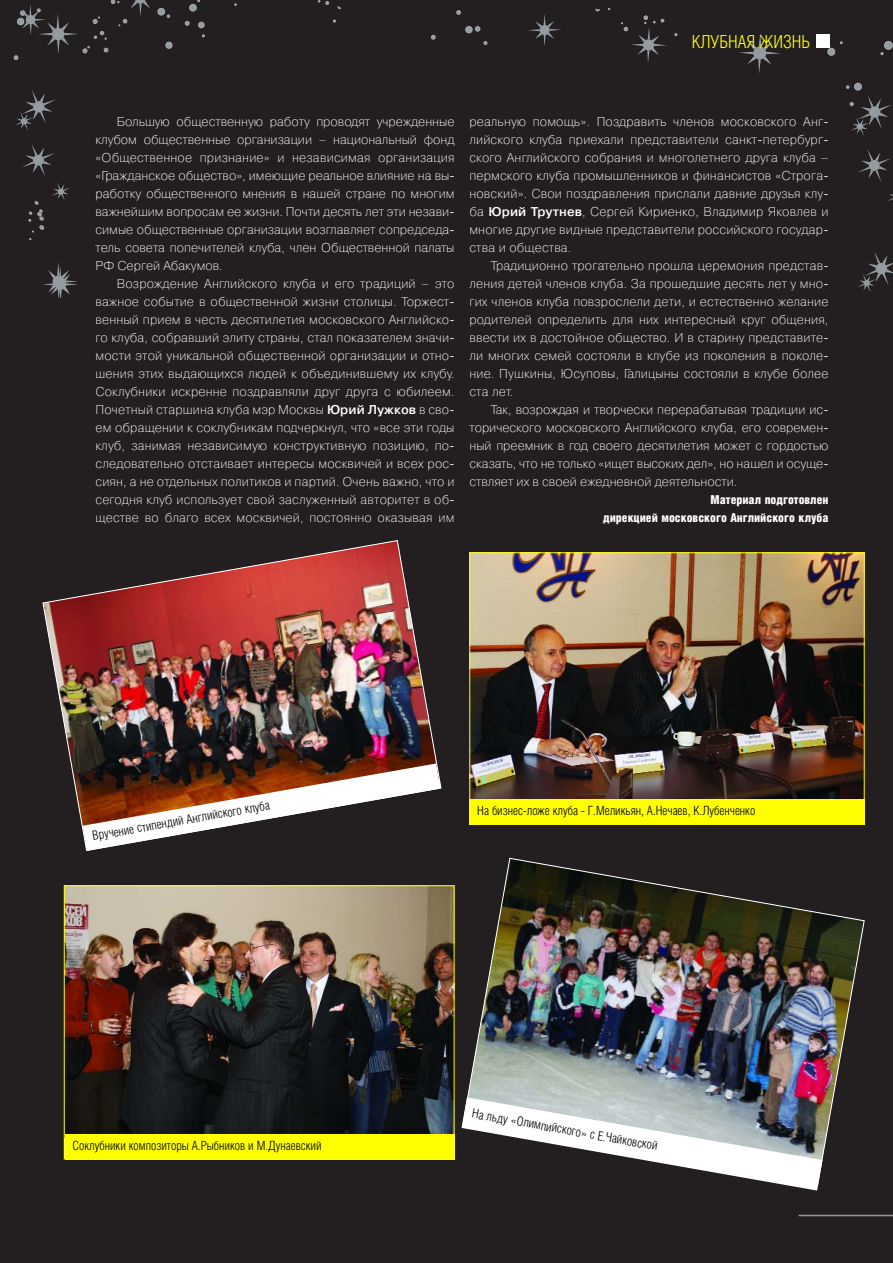
<style>
.page{position:relative;width:893px;height:1263px;background:#fff}
.page>*{position:absolute;margin:0;border:0;box-sizing:border-box;transform-origin:0 0}
.t1{font:300 18px "Helios Cond";color:#ff0}
.t2{font:12.75px/18px "Pragmatica Light C";letter-spacing:.01em;color:#fff;text-align:justify}
.t3{font:300 12.75px "Helios Cond";color:#000}
.t4{font:900 12.3px/18px "Helios Cond";color:#fff;text-align:right}
.s1{font-weight:700}
</style>
<div class="page">
<div style="left:0;top:0;width:892px;height:1263px;background:#231f20"></div>
<svg style="left:739px;top:33px;width:41px;height:40px"></svg>
<svg style="left:621px;top:16px;width:45px;height:46px"></svg>
<svg style="left:318px;top:0;width:11px;height:5px"></svg>
<div style="left:854px;top:83px;width:7px;height:7px;background:#959ca1;border:1px solid #a7a9ac;border-radius:50%"></div>
<div style="left:827px;top:48px;width:7px;height:7px;background:#959ca1;border:1px solid #a7a9ac;border-radius:50%"></div>
<div style="left:884px;top:41px;width:8px;height:8px;background:#959ca1;border:1px solid #a7a9ac;border-radius:50%"></div>
<div style="left:189px;top:4px;width:7px;height:7px;background:#959ca1;border:1px solid #a7a9ac;border-radius:50%"></div>
<svg style="left:198px;top:22px;width:6px;height:6px"></svg>
<svg style="left:185px;top:21px;width:4px;height:4px"></svg>
<svg style="left:166px;top:42px;width:6px;height:6px"></svg>
<div style="left:158px;top:8px;width:7px;height:7px;background:#959ca1;border:1px solid #a7a9ac;border-radius:50%"></div>
<svg style="left:43px;top:262px;width:35px;height:36px"></svg>
<svg style="left:14px;top:0;width:136px;height:60px"></svg>
<svg style="left:29px;top:210px;width:15px;height:22px"></svg>
<svg style="left:529px;top:14px;width:32px;height:32px"></svg>
<svg style="left:484px;top:41px;width:3px;height:4px"></svg>
<svg style="left:475px;top:26px;width:5px;height:5px"></svg>
<div style="left:465px;top:26px;width:7px;height:7px;background:#959ca1;border:1px solid #a7a9ac;border-radius:50%"></div>
<svg style="left:456px;top:10px;width:4px;height:4px"></svg>
<svg style="left:431px;top:35px;width:4px;height:4px"></svg>
<svg style="left:858px;top:252px;width:34px;height:40px"></svg>
<svg style="left:23px;top:144px;width:47px;height:60px"></svg>
<svg style="left:15px;top:90px;width:41px;height:40px"></svg>
<svg style="left:858px;top:149px;width:35px;height:52px"></svg>
<svg style="left:850px;top:95px;width:41px;height:41px"></svg>
<div style="left:816px;top:34px;width:14px;height:14px;background:#fff"></div>
<hr style="left:798px;top:1215px;width:94px;height:1px;background:#999">
<img style="left:471px;top:554px;width:391px;height:245px">
<img style="left:42px;top:540px;width:400px;height:293px">
<img style="left:467px;top:857px;width:398px;height:306px">
<img style="left:66px;top:887px;width:386px;height:247px">
<svg style="left:83px;top:764px;width:357px;height:87px"></svg>
<div style="left:469px;top:799px;width:395px;height:25px;background:#ff0"></div>
<svg style="left:461px;top:1097px;width:361px;height:94px"></svg>
<div style="left:65px;top:1134px;width:389px;height:25px;background:#ff0"></div>
<h1 class="t1" style="left:691px;top:36px;width:120px">КЛУБНАЯ ЖИЗНЬ</h1>
<p class="t2" style="left:95px;top:113px;width:360px;text-indent:21px">Большую общественную работу проводят учрежденные клубом общественные организации – национальный фонд «Общественное признание» и независимая организация «Гражданское общество», имеющие реальное влияние на вы&shy;работку общественного мнения в нашей стране по многим важнейшим вопросам ее жизни. Почти десять лет эти незави&shy;симые общественные организации возглавляет сопредседа&shy;тель совета попечителей клуба, член Общественной палаты РФ Сергей Абакумов.</p>
<p class="t2" style="left:95px;top:275px;width:360px;text-indent:21px">Возрождение Английского клуба и его традиций – это важное событие в общественной жизни столицы. Торжест&shy;венный прием в честь десятилетия московского Английско&shy;го клуба, собравший элиту страны, стал показателем значи&shy;мости этой уникальной общественной организации и отно&shy;шения этих выдающихся людей к объединившему их клубу.<br>Соклубники искренне поздравляли друг друга с юбилеем.<br>Почетный старшина клуба мэр Москвы <span class="s1">Юрий Лужков</span> в сво&shy;ем обращении к соклубникам подчеркнул, что «все эти годы клуб, занимая независимую конструктивную позицию, по&shy;следовательно отстаивает интересы москвичей и всех рос&shy;сиян, а не отдельных политиков и партий. Очень важно, что и сегодня клуб использует свой заслуженный авторитет в об&shy;ществе во благо всех москвичей, постоянно оказывая им</p>
<p class="t2" style="left:469px;top:113px;width:360px">реальную помощь». Поздравить членов московского Анг&shy;лийского клуба приехали представители санкт-петербург&shy;ского Английского собрания и многолетнего друга клуба – пермского клуба промышленников и финансистов «Строга&shy;новский». Свои поздравления прислали давние друзья клу&shy;ба <span class="s1">Юрий Трутнев</span>, Сергей Кириенко, Владимир Яковлев и многие другие видные представители российского государ&shy;ства и общества.</p>
<p class="t2" style="left:469px;top:257px;width:360px;text-indent:21px">Традиционно трогательно прошла церемония представ&shy;ления детей членов клуба. За прошедшие десять лет у мно&shy;гих членов клуба повзрослели дети, и естественно желание родителей определить для них интересный круг общения, ввести их в достойное общество. И в старину представите&shy;ли многих семей состояли в клубе из поколения в поколе&shy;ние. Пушкины, Юсуповы, Галицыны состояли в клубе более ста лет.</p>
<p class="t2" style="left:469px;top:401px;width:360px;text-indent:21px">Так, возрождая и творчески перерабатывая традиции ис&shy;торического московского Английского клуба, его современ&shy;ный преемник в год своего десятилетия может с гордостью сказать, что не только «ищет высоких дел», но нашел и осуще&shy;ствляет их в своей ежедневной деятельности.</p>
<p class="t4" style="left:603px;top:492px;width:227px">Материал подготовлен<br>дирекцией московского Английского клуба</p>
<p class="t3" style="left:92px;top:832px;width:181px;rotate:-10deg">Вручение стипендий Английского клуба</p>
<p class="t3" style="left:477px;top:807px;width:279px">На бизнес-ложе клуба - Г.Меликьян, А.Нечаев, К.Лубенченко</p>
<p class="t3" style="left:72px;top:1142px;width:251px">Соклубники композиторы А.Рыбников и М.Дунаевский</p>
<p class="t3" style="left:473px;top:1109px;width:190px;rotate:10deg">На льду «Олимпийского» с Е.Чайковской</p>
</div>
